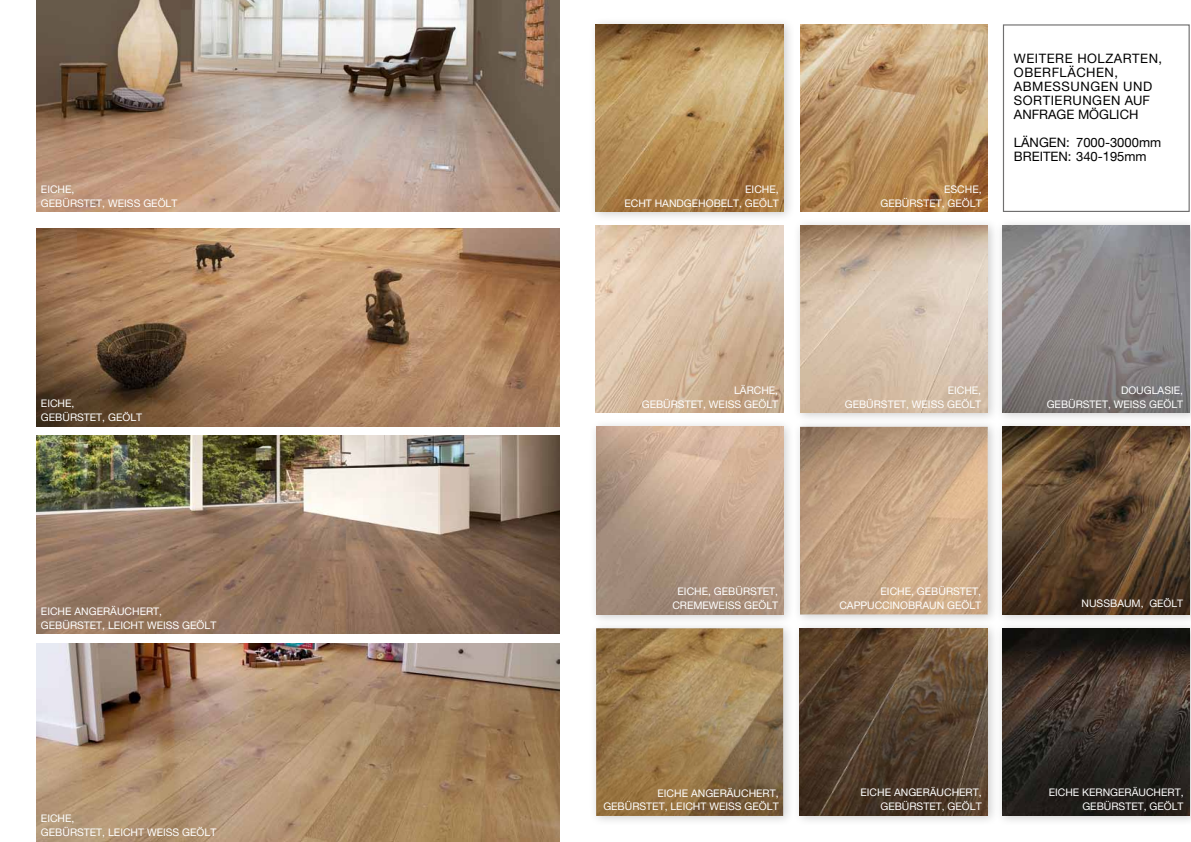
<style>
.page{position:relative;width:1191px;height:842px;background:#fff}
.page>*{position:absolute;margin:0;border:0;box-sizing:border-box;transform-origin:0 0}
.t1{font:13px/13.9px "Helvetica Neue";letter-spacing:.04em;color:#000}
.t2{font:13px/13.9px "Helvetica Neue";color:#000}
.t3{font:10.4px/13.9px "Helvetica Neue";color:#fff;text-align:right}
.s1{font-size:10.3px}
</style>
<div class="page">
<div style="left:995px;top:620px;width:196px;height:207px;background:#000;opacity:.2"></div>
<img style="left:1002px;top:628px;width:187px;height:188px">
<div style="left:589px;top:620px;width:206px;height:207px;background:#000;opacity:.2"></div>
<img style="left:596px;top:628px;width:187px;height:188px">
<div style="left:792px;top:620px;width:207px;height:207px;background:#000;opacity:.2"></div>
<img style="left:800px;top:628px;width:187px;height:188px">
<div style="left:995px;top:419px;width:196px;height:206px;background:#000;opacity:.2"></div>
<img style="left:1002px;top:427px;width:187px;height:187px">
<div style="left:589px;top:419px;width:206px;height:206px;background:#000;opacity:.2"></div>
<img style="left:596px;top:427px;width:187px;height:187px">
<div style="left:793px;top:419px;width:206px;height:206px;background:#000;opacity:.2"></div>
<img style="left:800px;top:427px;width:187px;height:187px">
<div style="left:793px;top:217px;width:206px;height:207px;background:#000;opacity:.2"></div>
<img style="left:800px;top:225px;width:187px;height:188px">
<div style="left:995px;top:217px;width:196px;height:207px;background:#000;opacity:.2"></div>
<img style="left:1002px;top:225px;width:187px;height:188px">
<div style="left:588px;top:16px;width:207px;height:207px;background:#000;opacity:.2"></div>
<img style="left:596px;top:24px;width:187px;height:188px">
<img style="left:36px;top:643px;width:523px;height:199px">
<img style="left:36px;top:228px;width:523px;height:199px">
<div style="left:1003px;top:24px;width:186px;height:188px;border:1px solid #706f6f"></div>
<img style="left:36px;top:435px;width:523px;height:199px">
<img style="left:36px;top:0;width:523px;height:212px">
<img style="left:595px;top:225px;width:189px;height:188px">
<img style="left:800px;top:24px;width:187px;height:188px">
<p class="t3" style="left:41px;top:182px;width:35px;text-align:left">EICH E,<br>GEBÜRST</p>
<p class="t3" style="left:90px;top:196px;width:89px">ET, WEISS GEÖLT</p>
<p class="t3" style="left:41px;top:396px;width:35px;text-align:left">EICH E,<br>GEBÜRST</p>
<p class="t3" style="left:90px;top:410px;width:54px">ET, GEÖLT</p>
<p class="t3" style="left:41px;top:604px;width:123px;text-align:left">EICH E ANGERÄUCHERT,<br>GEBÜRST</p>
<p class="t3" style="left:90px;top:618px;width:128px">ET, LEICHT WEISS GEÖLT</p>
<p class="t3" style="left:41px;top:811px;width:35px;text-align:left">EICH E,<br>GEBÜRST</p>
<p class="t3" style="left:90px;top:825px;width:128px">ET, LEICHT WEISS GEÖLT</p>
<p class="t3" style="left:624px;top:182px;width:156px">EICHE,<br>ECHT HANDGEHOBELT, GE<span class="s1">ÖLT</span></p>
<p class="t3" style="left:944px;top:182px;width:39px">ESCHE,</p>
<p class="t3" style="left:880px;top:196px;width:23px">GEBÜRST</p>
<p class="t3" style="left:929px;top:196px;width:54px">ET, GEÖLT</p>
<p class="t1" style="left:1014px;top:52px;width:150px">WEITERE HOLZARTEN,<br>OBERFLÄCHEN,<br>ABMESSUNGEN UND<br>SORTIERUNGEN AUF<br>ANFRAGE MÖGLICH</p>
<p class="t2" style="left:1014px;top:135px;width:149px">LÄNGEN: 7000-3000MM<br>BREITEN: 340-195MM</p>
<p class="t3" style="left:734px;top:384px;width:8px">LÄRCH</p>
<p class="t3" style="left:769px;top:384px;width:11px">E,</p>
<p class="t3" style="left:642px;top:398px;width:8px">GEBÜRST</p>
<p class="t3" style="left:690px;top:398px;width:41px">ET, WEISS</p>
<p class="t3" style="left:744px;top:398px;width:36px">GEÖLT</p>
<p class="t3" style="left:947px;top:384px;width:35px">EICH E,</p>
<p class="t3" style="left:844px;top:398px;width:23px">GEBÜRST</p>
<p class="t3" style="left:893px;top:398px;width:89px">ET, WEISS GEÖLT</p>
<p class="t3" style="left:1121px;top:384px;width:15px">DOUGLASI</p>
<p class="t3" style="left:1173px;top:384px;width:11px">E,</p>
<p class="t3" style="left:1046px;top:398px;width:23px">GEBÜRST</p>
<p class="t3" style="left:1095px;top:398px;width:89px">ET, WEISS GEÖLT</p>
<p class="t3" style="left:672px;top:584px;width:107px;text-align:center">EICHE, GEBÜRSTET,<br>CREMEWEISS GEÖLT</p>
<p class="t3" style="left:839px;top:584px;width:143px">EICHE, GEBÜRSTET,<br>CAPPUCCINOBRAUN GEÖLT</p>
<p class="t3" style="left:1081px;top:597px;width:103px">NUSSBAUM, <span class="s1">GEÖLT</span></p>
<p class="t3" style="left:603px;top:786px;width:177px">EICHE ANGERÄUCHERT,<br>GEBÜRSTET, LEICHT WEISS GEÖLT</p>
<p class="t3" style="left:860px;top:785px;width:123px">EICHE ANGERÄUCHERT,<br>GE BÜRSTET, GEÖLT</p>
<p class="t3" style="left:1048px;top:785px;width:136px">EICHE KERNGERÄUCHERT,<br>GEBÜRSTET, GEÖLT</p>
</div>
